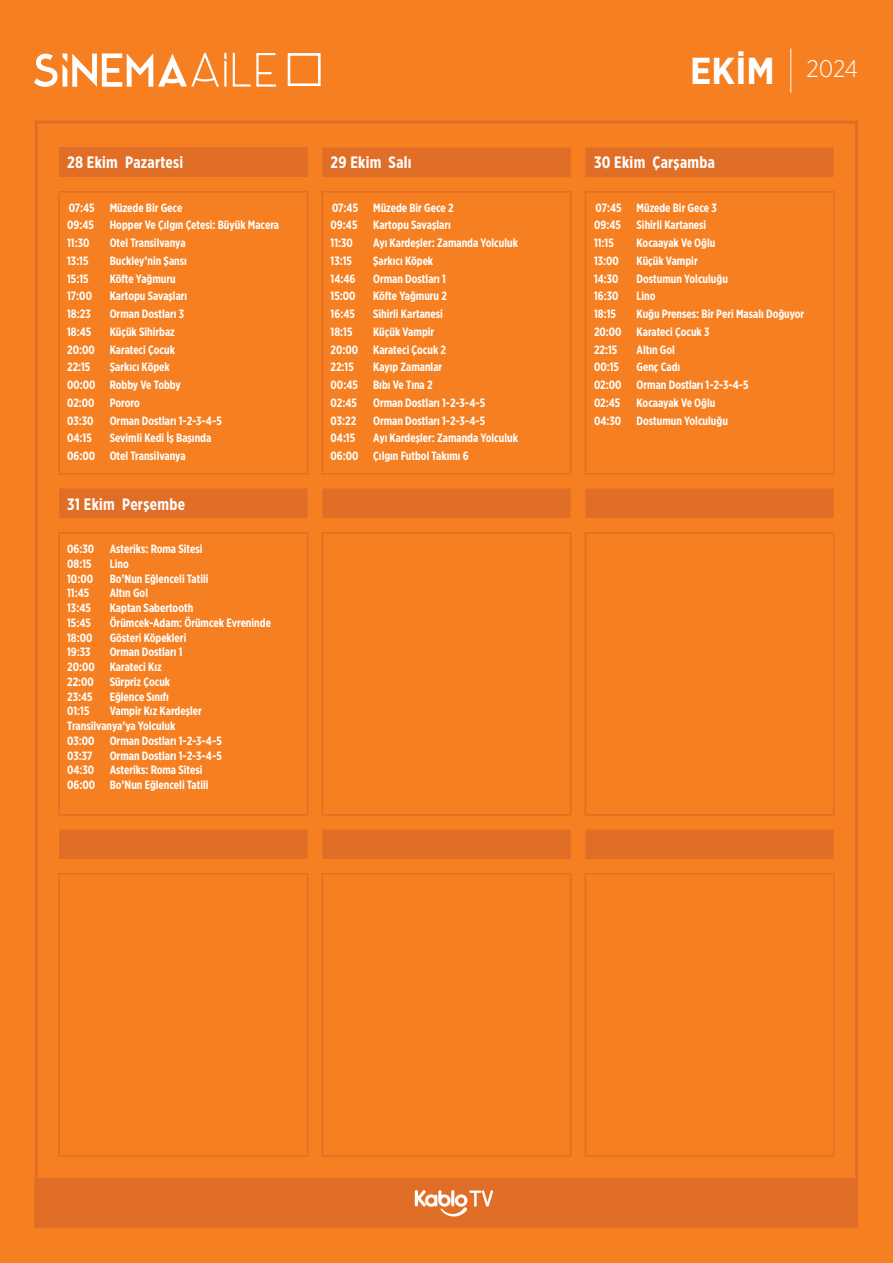
<style>
.page{position:relative;width:893px;height:1263px;background:#f57f21}
.page>*{position:absolute;margin:0;border:0;box-sizing:border-box;transform-origin:0 0}
.t1{font:700 37.5px "Gotham Narrow";color:#fff}
.t2{font:300 24px "Gotham Narrow";color:#fff}
.t3{font:700 16.5px "Gotham X Narrow";letter-spacing:.02em;color:#fff}
.t4{font:700 12px "Gotham X Narrow";color:#fff}
</style>
<div class="page">
<div style="left:35px;top:1178px;width:823px;height:50px;background:#e16e26"></div>
<svg style="left:59px;top:148px;width:775px;height:711px"></svg>
<hr style="left:58px;top:191px;width:250px;height:1px;background:#e16e26">
<hr style="left:58px;top:192px;width:2px;height:281px;background:#e16e26">
<hr style="left:307px;top:192px;width:1px;height:281px;background:#e16e26">
<hr style="left:322px;top:191px;width:249px;height:1px;background:#e16e26">
<hr style="left:322px;top:192px;width:1px;height:281px;background:#e16e26">
<hr style="left:570px;top:192px;width:1px;height:281px;background:#e16e26">
<hr style="left:585px;top:191px;width:249px;height:1px;background:#e16e26">
<hr style="left:585px;top:192px;width:1px;height:281px;background:#e16e26">
<hr style="left:833px;top:192px;width:1px;height:281px;background:#e16e26">
<hr style="left:58px;top:473px;width:250px;height:2px;background:#e16e26">
<hr style="left:322px;top:473px;width:249px;height:2px;background:#e16e26">
<hr style="left:585px;top:473px;width:249px;height:2px;background:#e16e26">
<hr style="left:58px;top:532px;width:250px;height:1px;background:#e16e26">
<hr style="left:58px;top:533px;width:2px;height:281px;background:#e16e26">
<hr style="left:307px;top:533px;width:1px;height:281px;background:#e16e26">
<hr style="left:322px;top:532px;width:249px;height:1px;background:#e16e26">
<hr style="left:322px;top:533px;width:1px;height:281px;background:#e16e26">
<hr style="left:570px;top:533px;width:1px;height:281px;background:#e16e26">
<hr style="left:585px;top:532px;width:249px;height:1px;background:#e16e26">
<hr style="left:585px;top:533px;width:1px;height:281px;background:#e16e26">
<hr style="left:833px;top:533px;width:1px;height:281px;background:#e16e26">
<hr style="left:58px;top:814px;width:250px;height:1px;background:#e16e26">
<hr style="left:322px;top:814px;width:249px;height:1px;background:#e16e26">
<hr style="left:585px;top:814px;width:249px;height:1px;background:#e16e26">
<hr style="left:58px;top:873px;width:250px;height:1px;background:#e16e26">
<hr style="left:58px;top:874px;width:2px;height:281px;background:#e16e26">
<hr style="left:307px;top:874px;width:1px;height:281px;background:#e16e26">
<hr style="left:322px;top:873px;width:249px;height:1px;background:#e16e26">
<hr style="left:322px;top:874px;width:1px;height:281px;background:#e16e26">
<hr style="left:570px;top:874px;width:1px;height:281px;background:#e16e26">
<hr style="left:585px;top:873px;width:249px;height:1px;background:#e16e26">
<hr style="left:585px;top:874px;width:1px;height:281px;background:#e16e26">
<hr style="left:833px;top:874px;width:1px;height:281px;background:#e16e26">
<hr style="left:58px;top:1155px;width:250px;height:1px;background:#e16e26">
<hr style="left:322px;top:1155px;width:249px;height:1px;background:#e16e26">
<hr style="left:585px;top:1155px;width:249px;height:1px;background:#e16e26">
<svg style="left:415px;top:1190px;width:78px;height:26px"></svg>
<hr style="left:790px;top:49px;width:1px;height:44px;background:#fff">
<svg style="left:288px;top:53px;width:33px;height:33px"></svg>
<svg style="left:233px;top:53px;width:43px;height:34px"></svg>
<svg style="left:34px;top:53px;width:193px;height:34px"></svg>
<p class="t3" style="left:67px;top:152px;width:118px">28 Ekim Pazartesi</p>
<p class="t4" style="left:69px;top:200px;width:115px">07:45 Müzede Bir Gece</p>
<p class="t4" style="left:67px;top:218px;width:28px">09:45</p>
<p class="t4" style="left:110px;top:218px;width:171px">Hopper Ve Çılgın Çetesi: Büyük Macera</p>
<p class="t4" style="left:67px;top:235px;width:24px">11:30</p>
<p class="t4" style="left:110px;top:235px;width:77px">Otel Transilvanya</p>
<p class="t4" style="left:67px;top:253px;width:23px">13:15</p>
<p class="t4" style="left:110px;top:253px;width:79px">Buckley’nin Şansı</p>
<p class="t4" style="left:67px;top:271px;width:23px">15:15</p>
<p class="t4" style="left:110px;top:271px;width:68px">Köfte Yağmuru</p>
<p class="t4" style="left:67px;top:289px;width:26px">17:00</p>
<p class="t4" style="left:110px;top:289px;width:79px">Kartopu Savaşları</p>
<p class="t4" style="left:67px;top:306px;width:25px">18:23</p>
<p class="t4" style="left:110px;top:306px;width:76px">Orman Dostları 3</p>
<p class="t4" style="left:67px;top:324px;width:26px">18:45</p>
<p class="t4" style="left:110px;top:324px;width:67px">Küçük Sihirbaz</p>
<p class="t4" style="left:67px;top:342px;width:109px">20:00 Karateci Çocuk</p>
<p class="t4" style="left:67px;top:360px;width:25px">22:15</p>
<p class="t4" style="left:110px;top:360px;width:62px">Şarkıcı Köpek</p>
<p class="t4" style="left:67px;top:377px;width:115px">00:00 Robby Ve Tobby</p>
<p class="t4" style="left:67px;top:395px;width:29px">02:00</p>
<p class="t4" style="left:110px;top:395px;width:32px">Pororo</p>
<p class="t4" style="left:67px;top:413px;width:28px">03:30</p>
<p class="t4" style="left:110px;top:413px;width:114px">Orman Dostları 1-2-3-4-5</p>
<p class="t4" style="left:67px;top:431px;width:26px">04:15</p>
<p class="t4" style="left:110px;top:431px;width:103px">Sevimli Kedi İş Başında</p>
<p class="t4" style="left:67px;top:448px;width:120px">06:00 Otel Transilvanya</p>
<p class="t3" style="left:67px;top:494px;width:119px">31 Ekim Perşembe</p>
<p class="t4" style="left:67px;top:541px;width:29px">06:30</p>
<p class="t4" style="left:110px;top:541px;width:94px">Asteriks: Roma Sitesi</p>
<p class="t4" style="left:67px;top:556px;width:26px">08:15</p>
<p class="t4" style="left:110px;top:556px;width:21px">Lino</p>
<p class="t4" style="left:67px;top:571px;width:27px">10:00</p>
<p class="t4" style="left:110px;top:571px;width:100px">Bo’Nun Eğlenceli Tatili</p>
<p class="t4" style="left:67px;top:586px;width:24px">11:45</p>
<p class="t4" style="left:110px;top:586px;width:40px">Altın Gol</p>
<p class="t4" style="left:67px;top:600px;width:25px">13:45</p>
<p class="t4" style="left:110px;top:600px;width:85px">Kaptan Sabertooth</p>
<p class="t4" style="left:67px;top:615px;width:25px">15:45</p>
<p class="t4" style="left:110px;top:615px;width:163px">Örümcek-Adam: Örümcek Evreninde</p>
<p class="t4" style="left:67px;top:630px;width:27px">18:00</p>
<p class="t4" style="left:110px;top:630px;width:78px">Gösteri Köpekleri</p>
<p class="t4" style="left:67px;top:645px;width:25px">19:33</p>
<p class="t4" style="left:110px;top:645px;width:74px">Orman Dostları 1</p>
<p class="t4" style="left:67px;top:659px;width:96px">20:00 Karateci Kız</p>
<p class="t4" style="left:67px;top:674px;width:28px">22:00</p>
<p class="t4" style="left:110px;top:674px;width:62px">Sürpriz Çocuk</p>
<p class="t4" style="left:67px;top:689px;width:27px">23:45</p>
<p class="t4" style="left:110px;top:689px;width:61px">Eğlence Sınıfı</p>
<p class="t4" style="left:67px;top:704px;width:24px">01:15</p>
<p class="t4" style="left:110px;top:704px;width:94px">Vampir Kız Kardeşler</p>
<p class="t4" style="left:67px;top:718px;width:110px">Transilvanya’ya Yolculuk</p>
<p class="t4" style="left:67px;top:733px;width:29px">03:00</p>
<p class="t4" style="left:110px;top:733px;width:114px">Orman Dostları 1-2-3-4-5</p>
<p class="t4" style="left:67px;top:748px;width:27px">03:37</p>
<p class="t4" style="left:110px;top:748px;width:114px">Orman Dostları 1-2-3-4-5</p>
<p class="t4" style="left:67px;top:763px;width:29px">04:30</p>
<p class="t4" style="left:110px;top:763px;width:94px">Asteriks: Roma Sitesi</p>
<p class="t4" style="left:67px;top:777px;width:143px">06:00 Bo’Nun Eğlenceli Tatili</p>
<p class="t1" style="left:690px;top:47px;width:86px">EKİM</p>
<p class="t2" style="left:806px;top:54px;width:53px">2024</p>
<p class="t3" style="left:331px;top:152px;width:83px">29 Ekim Salı</p>
<p class="t3" style="left:594px;top:152px;width:122px">30 Ekim Çarşamba</p>
<p class="t4" style="left:332px;top:200px;width:123px">07:45 Müzede Bir Gece 2</p>
<p class="t4" style="left:331px;top:218px;width:28px">09:45</p>
<p class="t4" style="left:373px;top:218px;width:79px">Kartopu Savaşları</p>
<p class="t4" style="left:331px;top:235px;width:24px">11:30</p>
<p class="t4" style="left:373px;top:235px;width:146px">Ayı Kardeşler: Zamanda Yolculuk</p>
<p class="t4" style="left:331px;top:253px;width:23px">13:15</p>
<p class="t4" style="left:373px;top:253px;width:62px">Şarkıcı Köpek</p>
<p class="t4" style="left:331px;top:271px;width:26px">14:46</p>
<p class="t4" style="left:373px;top:271px;width:74px">Orman Dostları 1</p>
<p class="t4" style="left:331px;top:289px;width:27px">15:00</p>
<p class="t4" style="left:373px;top:289px;width:75px">Köfte Yağmuru 2</p>
<p class="t4" style="left:331px;top:306px;width:26px">16:45</p>
<p class="t4" style="left:373px;top:306px;width:71px">Sihirli Kartanesi</p>
<p class="t4" style="left:331px;top:324px;width:23px">18:15</p>
<p class="t4" style="left:373px;top:324px;width:63px">Küçük Vampir</p>
<p class="t4" style="left:331px;top:342px;width:117px">20:00 Karateci Çocuk 2</p>
<p class="t4" style="left:331px;top:360px;width:25px">22:15</p>
<p class="t4" style="left:373px;top:360px;width:71px">Kayıp Zamanlar</p>
<p class="t4" style="left:331px;top:377px;width:29px">00:45</p>
<p class="t4" style="left:373px;top:377px;width:61px">Bıbı Ve Tına 2</p>
<p class="t4" style="left:331px;top:395px;width:28px">02:45</p>
<p class="t4" style="left:373px;top:395px;width:114px">Orman Dostları 1-2-3-4-5</p>
<p class="t4" style="left:331px;top:413px;width:27px">03:22</p>
<p class="t4" style="left:373px;top:413px;width:114px">Orman Dostları 1-2-3-4-5</p>
<p class="t4" style="left:331px;top:431px;width:26px">04:15</p>
<p class="t4" style="left:373px;top:431px;width:146px">Ayı Kardeşler: Zamanda Yolculuk</p>
<p class="t4" style="left:331px;top:448px;width:140px">06:00 Çılgın Futbol Takımı 6</p>
<p class="t4" style="left:596px;top:200px;width:123px">07:45 Müzede Bir Gece 3</p>
<p class="t4" style="left:594px;top:218px;width:28px">09:45</p>
<p class="t4" style="left:637px;top:218px;width:71px">Sihirli Kartanesi</p>
<p class="t4" style="left:594px;top:235px;width:21px">11:15</p>
<p class="t4" style="left:637px;top:235px;width:80px">Kocaayak Ve Oğlu</p>
<p class="t4" style="left:594px;top:253px;width:26px">13:00</p>
<p class="t4" style="left:637px;top:253px;width:63px">Küçük Vampir</p>
<p class="t4" style="left:594px;top:271px;width:26px">14:30</p>
<p class="t4" style="left:637px;top:271px;width:93px">Dostumun Yolculuğu</p>
<p class="t4" style="left:594px;top:289px;width:26px">16:30</p>
<p class="t4" style="left:637px;top:289px;width:21px">Lino</p>
<p class="t4" style="left:594px;top:306px;width:23px">18:15</p>
<p class="t4" style="left:637px;top:306px;width:169px">Kuğu Prenses: Bir Peri Masalı Doğuyor</p>
<p class="t4" style="left:594px;top:324px;width:117px">20:00 Karateci Çocuk 3</p>
<p class="t4" style="left:594px;top:342px;width:25px">22:15</p>
<p class="t4" style="left:637px;top:342px;width:40px">Altın Gol</p>
<p class="t4" style="left:594px;top:360px;width:26px">00:15</p>
<p class="t4" style="left:637px;top:360px;width:45px">Genç Cadı</p>
<p class="t4" style="left:594px;top:377px;width:29px">02:00</p>
<p class="t4" style="left:637px;top:377px;width:114px">Orman Dostları 1-2-3-4-5</p>
<p class="t4" style="left:594px;top:395px;width:28px">02:45</p>
<p class="t4" style="left:637px;top:395px;width:80px">Kocaayak Ve Oğlu</p>
<p class="t4" style="left:594px;top:413px;width:29px">04:30</p>
<p class="t4" style="left:637px;top:413px;width:93px">Dostumun Yolculuğu</p>
</div>
